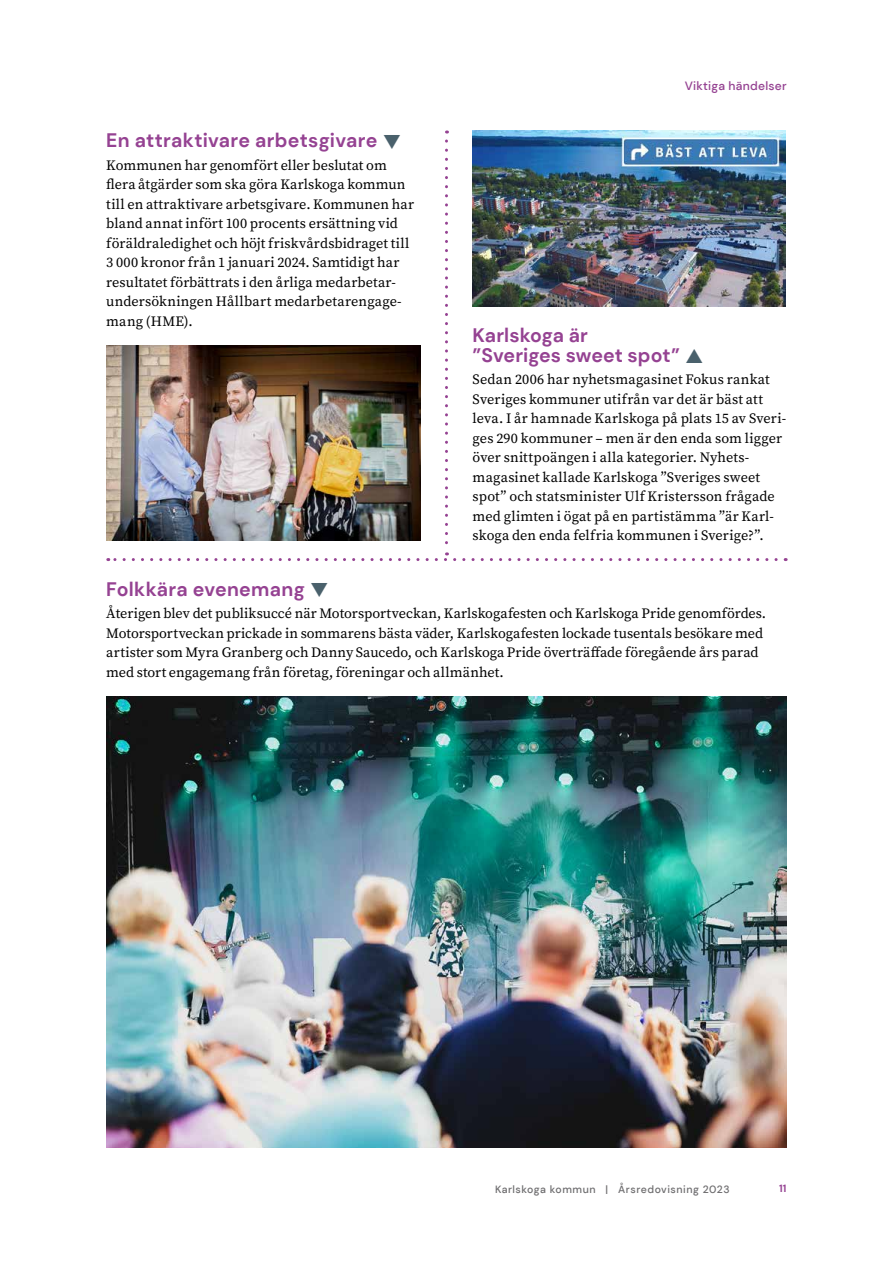
<style>
.page{position:relative;width:893px;height:1263px;background:#fff}
.page>*{position:absolute;margin:0;border:0;box-sizing:border-box;transform-origin:0 0}
.t1{font:700 19.5px/19.5px "DM Sans";letter-spacing:.01em;color:#954292}
.t2{font:14.25px/19.5px "Source Serif Pro";letter-spacing:.005em;color:#000}
.t3{font:500 12px "DM Sans";letter-spacing:.02em;color:#954292}
.t4{font:500 10.5px "DM Sans";letter-spacing:.05em;color:#6f6e70}
.t5{font:700 10.5px "DM Sans";color:#954292}
.s1{color:#4a616c}
</style>
<div class="page">
<img style="left:473px;top:131px;width:313px;height:175px">
<img style="left:106px;top:696px;width:681px;height:451px">
<img style="left:108px;top:141px;width:668px;height:420px">
<h1 class="t1" style="left:106px;top:130px;width:297px">En attraktivare arbetsgivare <span class="s1">❑</span></h1>
<p class="t2" style="left:106px;top:155px;width:309px">Kommunen har genomfört eller beslutat om flera åtgärder som ska göra Karlskoga kommun till en attraktivare arbetsgivare. Kommunen har bland annat infört 100 procents ersättning vid föräldra ledighet och höjt friskvårdsbidraget till 3 000 kronor från 1 januari 2024. Samtidigt har resultatet förbättrats i den årliga medarbetar&shy;undersökningen Hållbart medarbetarengage&shy;mang (HME).</p>
<p class="t3" style="left:685px;top:78px;width:104px">Viktiga händelser</p>
<h1 class="t1" style="left:473px;top:325px;width:209px">Karlskoga är ”Sveriges sweet spot”</h1>
<p class="t2" style="left:473px;top:369px;width:315px">Sedan 2006 har nyhetsmagasinet Fokus rankat Sveriges kommuner utifrån var det är bäst att leva. I år hamnade Karlskoga på plats 15 av Sveri&shy;ges 290 kommuner – men är den enda som ligger över snittpoängen i alla kategorier. Nyhets&shy;magasinet kallade Karlskoga ”Sveriges sweet spot” och statsminister Ulf Kristersson frågade med glimten i ögat på en partistämma ”är Karl&shy;skoga den enda felfria kommunen i Sverige?”.</p>
<h1 class="t1" style="left:106px;top:579px;width:224px">Folkkära evenemang <span class="s1">❑</span></h1>
<p class="t2" style="left:106px;top:603px;width:661px">Återigen blev det publiksuccé när Motorsportveckan, Karlskogafesten och Karlskoga Pride genomfördes.<br>Motorsportveckan prickade in sommarens bästa väder, Karlskogafesten lockade tusentals besökare med artister som Myra Granberg och Danny Saucedo, och Karlskoga Pride överträffade föregående års parad med stort engagemang från företag, föreningar och allmänhet.</p>
<p class="t4" style="left:495px;top:1182px;width:236px">Karlskoga kommun | Årsredovisning 2023</p>
<p class="t5" style="left:779px;top:1182px;width:9px">11</p>
</div>
